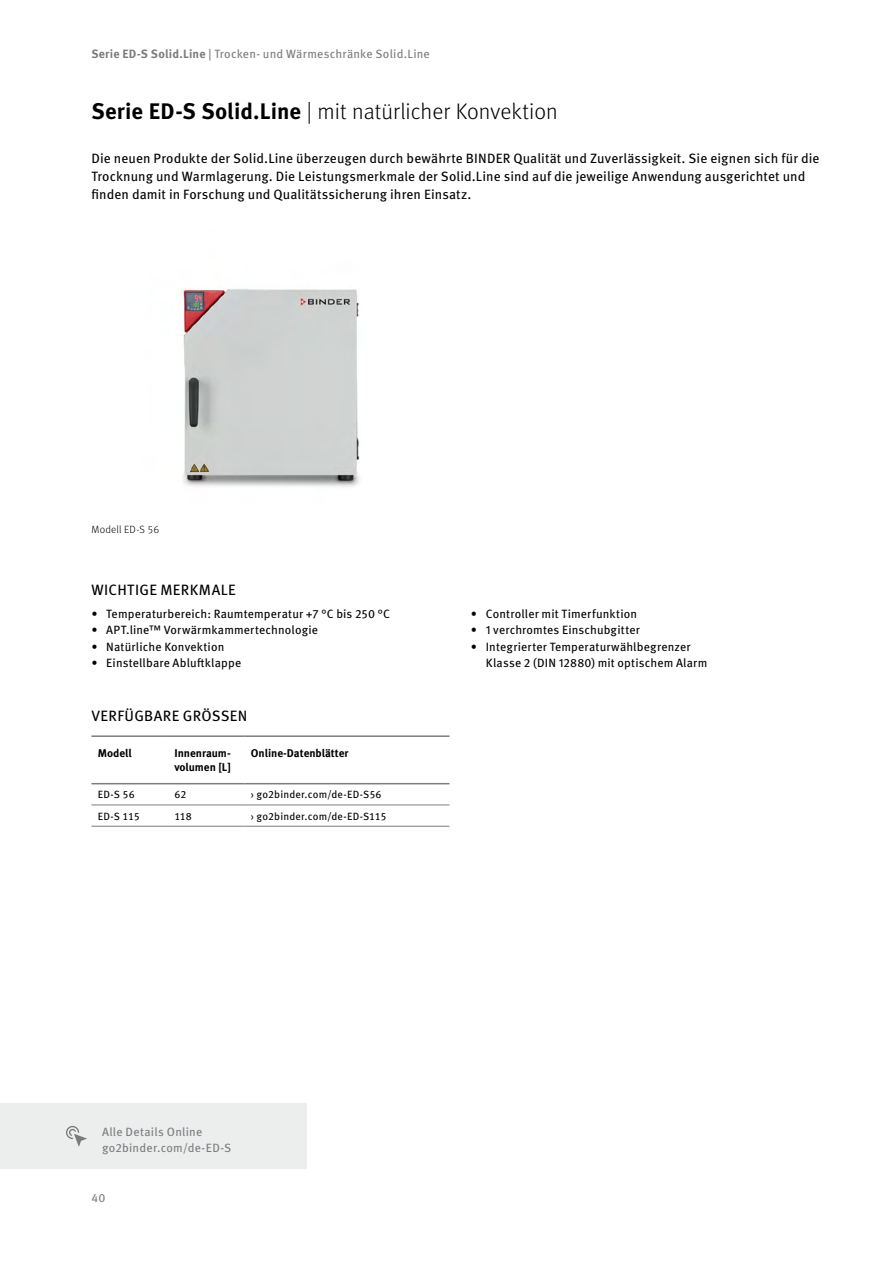
<style>
.page{position:relative;width:893px;height:1263px;background:#fff}
.page>*{position:absolute;margin:0;border:0;box-sizing:border-box;transform-origin:0 0}
.p_heading_level01_se{font:300 22.5px "Meta Pro";color:#000}
.p_heading_level02_st{font:15px "Meta Pro";letter-spacing:.02em;color:#000}
.p_body_std{font:13.5px/18px "Meta Pro";letter-spacing:.005em;color:#000}
.t1{font:12px/16.5px "Meta Pro";letter-spacing:.015em;color:#000}
.p_runningTitle_std_C{font:12px "Meta Pro";letter-spacing:.015em;color:#7b7c7e}
.p_body_all-details{font:12px "Meta Pro";letter-spacing:.02em;color:#7b7c7e}
.t2{font:700 11.25px/13.5px "Meta Pro";color:#000}
.t3{font:10.5px "Meta Pro";letter-spacing:.015em;color:#000}
.p_body_img_legend{font:300 10.5px "Meta Pro";letter-spacing:.02em;color:#000}
.s1{font-weight:700}
</style>
<div class="page">
<div style="left:0;top:1103px;width:306px;height:66px;background:#eceded"></div>
<svg style="left:66px;top:1126px;width:21px;height:21px"></svg>
<img style="left:182px;top:289px;width:178px;height:198px">
<hr style="left:91px;top:735px;width:77px;height:2px;background:#7b7c7e">
<hr style="left:91px;top:783px;width:77px;height:1px;background:#7b7c7e">
<hr style="left:168px;top:735px;width:76px;height:2px;background:#7b7c7e">
<hr style="left:168px;top:783px;width:76px;height:1px;background:#7b7c7e">
<hr style="left:244px;top:735px;width:205px;height:2px;background:#7b7c7e">
<hr style="left:244px;top:783px;width:205px;height:1px;background:#7b7c7e">
<hr style="left:91px;top:804px;width:77px;height:1px;background:#7b7c7e">
<hr style="left:91px;top:826px;width:77px;height:1px;background:#7b7c7e">
<hr style="left:168px;top:804px;width:76px;height:1px;background:#7b7c7e">
<hr style="left:168px;top:826px;width:76px;height:1px;background:#7b7c7e">
<hr style="left:244px;top:804px;width:205px;height:1px;background:#7b7c7e">
<hr style="left:244px;top:826px;width:205px;height:1px;background:#7b7c7e">
<p class="p_runningTitle_std_C" style="left:91px;top:44px;width:340px"><span class="s1">Serie ED-S Solid.Line</span> | Trocken- und Wärmeschränke Solid.Line</p>
<p class="p_heading_level01_se" style="left:91px;top:95px;width:468px"><span class="s1">Serie ED-S Solid.Line</span> | mit natürlicher Konvektion</p>
<p class="p_body_std" style="left:91px;top:148px;width:730px">Die neuen Produkte der Solid.Line überzeugen durch bewährte BINDER Qualität und Zuverlässigkeit. Sie eignen sich für die<br>Trocknung und Warmlagerung. Die Leistungsmerkmale der Solid.Line sind auf die jeweilige Anwendung ausgerichtet und finden damit in Forschung und Qualitätssicherung ihren Einsatz.</p>
<p class="p_body_img_legend" style="left:91px;top:522px;width:70px">Modell ED-S 56</p>
<p class="p_heading_level02_st" style="left:91px;top:579px;width:146px">WICHTIGE MERKMALE</p>
<p class="t1" style="left:91px;top:604px;width:300px">• Temperaturbereich: Raumtemperatur +7 °C bis 250 °C</p>
<p class="t1" style="left:91px;top:621px;width:228px">• APT.line™ Vorwärmkammertechnologie</p>
<p class="t1" style="left:91px;top:637px;width:134px">• Natürliche Konvektion</p>
<p class="t1" style="left:91px;top:654px;width:151px">• Einstellbare Abluftklappe</p>
<p class="p_heading_level02_st" style="left:91px;top:704px;width:157px">VERFÜGBARE GRÖSSEN</p>
<p class="t2" style="left:98px;top:746px;width:35px">Modell</p>
<p class="t2" style="left:174px;top:746px;width:58px">Innenraum&shy;volumen [L]</p>
<p class="t2" style="left:251px;top:746px;width:99px">Online-Datenblätter</p>
<p class="t3" style="left:98px;top:786px;width:38px">ED-S 56</p>
<p class="t3" style="left:174px;top:786px;width:13px">62</p>
<p class="t3" style="left:251px;top:786px;width:132px">› go2binder.com/de-ED-S56</p>
<p class="t3" style="left:98px;top:808px;width:44px">ED-S 115</p>
<p class="t3" style="left:174px;top:808px;width:19px">118</p>
<p class="t3" style="left:251px;top:808px;width:137px">› go2binder.com/de-ED-S115</p>
<p class="t1" style="left:471px;top:604px;width:168px">• Controller mit Timerfunktion</p>
<p class="t1" style="left:471px;top:621px;width:171px">• 1 verchromtes Einschubgitter</p>
<p class="t1" style="left:486px;top:637px;width:223px;text-indent:-15px">• Integrierter Temperaturwählbegrenzer<br>Klasse 2 (DIN 12880) mit optischem Alarm</p>
<p class="p_body_all-details" style="left:102px;top:1122px;width:102px">Alle Details Online</p>
<p class="p_body_all-details" style="left:102px;top:1139px;width:131px">go2binder.com/de-ED-S</p>
<p class="p_runningTitle_std_C" style="left:91px;top:1188px;width:16px">40</p>
</div>
